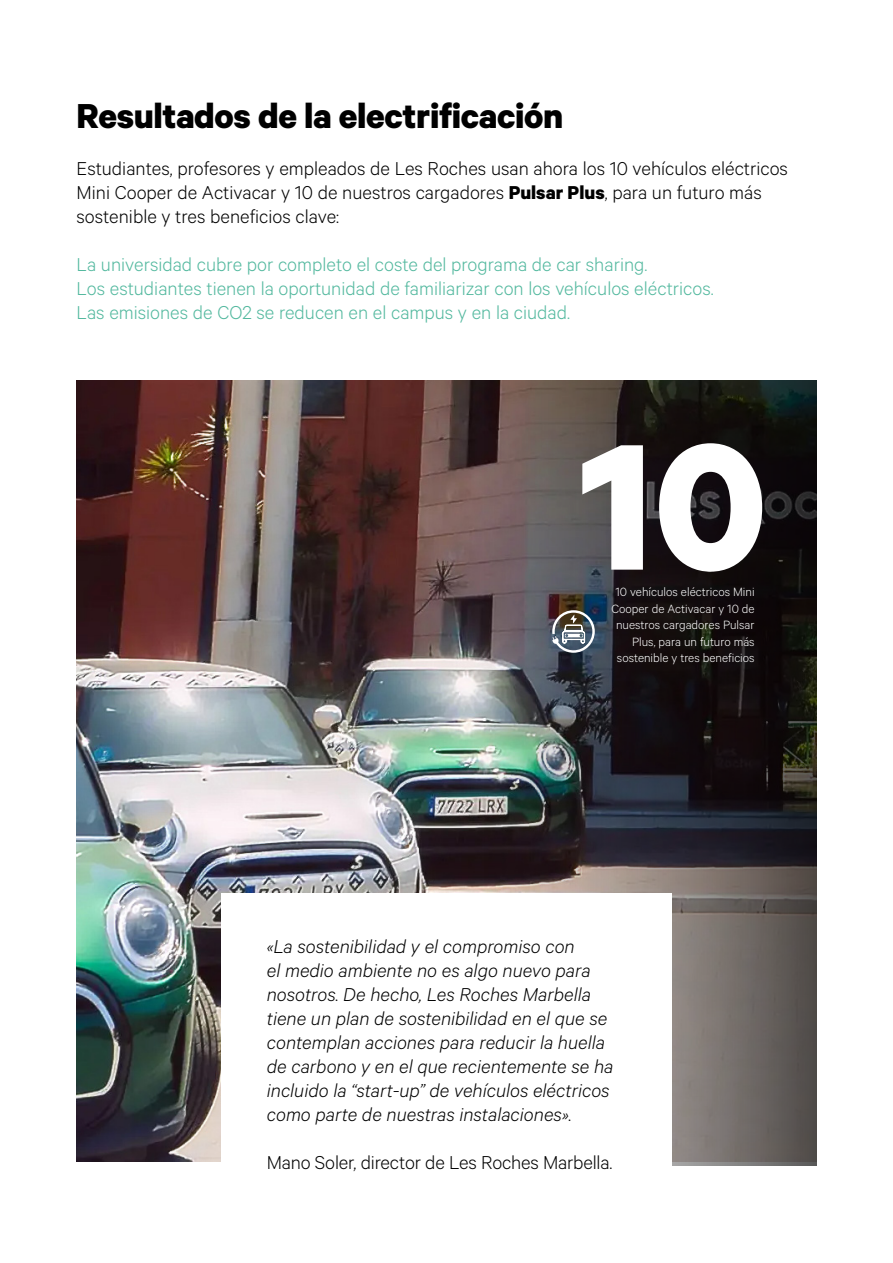
<style>
.page{position:relative;width:893px;height:1263px;background:#fff}
.page>*{position:absolute;margin:0;border:0;box-sizing:border-box;transform-origin:0 0}
.t1{font:700 202.5px "Calibre";color:#fff}
.t2{font:700 39px "Calibre";letter-spacing:-.01em;color:#000}
.t3{font:italic 300 21px/24px "Calibre";color:#000}
.t4{font:300 21px/24px "Calibre";color:#000}
.t5{font:300 21px/24px "Calibre";color:#52b89e}
.t6{font:300 13.5px/16.5px "Calibre";color:#fff;text-align:right}
.s1{font-weight:700}
</style>
<div class="page">
<img style="left:77px;top:381px;width:318px;height:781px">
<img style="left:395px;top:381px;width:421px;height:784px">
<div style="left:221px;top:893px;width:451px;height:361px;background:#fff"></div>
<svg style="left:551px;top:609px;width:45px;height:45px"></svg>
<h2 class="t2" style="left:77px;top:92px;width:488px">Resultados de la electrificación</h2>
<p class="t4" style="left:77px;top:156px;width:713px">Estudiantes, profesores y empleados de Les Roches usan ahora los 10 vehículos eléctricos<br>Mini Cooper de Activacar y 10 de nuestros cargadores <span class="s1">Pulsar Plus</span>, para un futuro más sostenible y tres beneficios clave:</p>
<p class="t5" style="left:77px;top:252px;width:639px">La universidad cubre por completo el coste del programa de car sharing.<br>Los estudiantes tienen la oportunidad de familiarizar con los vehículos eléctricos.<br>Las emisiones de CO2 se reducen en el campus y en la ciudad.</p>
<h1 class="t1" style="left:580px;top:383px;width:189px">10</h1>
<p class="t6" style="left:611px;top:583px;width:145px">10 vehículos eléctricos Mini<br>Cooper de Activacar y 10 de nuestros cargadores Pulsar<br>Plus, para un futuro más sostenible y tres beneficios</p>
<p class="t3" style="left:267px;top:933px;width:348px">«La sostenibilidad y el compromiso con<br>el medio ambiente no es algo nuevo para nosotros. De hecho, Les Roches Marbella tiene un plan de sostenibilidad en el que se contemplan acciones para reducir la huella de carbono y en el que recientemente se ha incluido la “start-up” de vehículos eléctricos como parte de nuestras instalaciones».</p>
<p class="t4" style="left:267px;top:1149px;width:347px">Mano Soler, director de Les Roches Marbella.</p>
</div>
